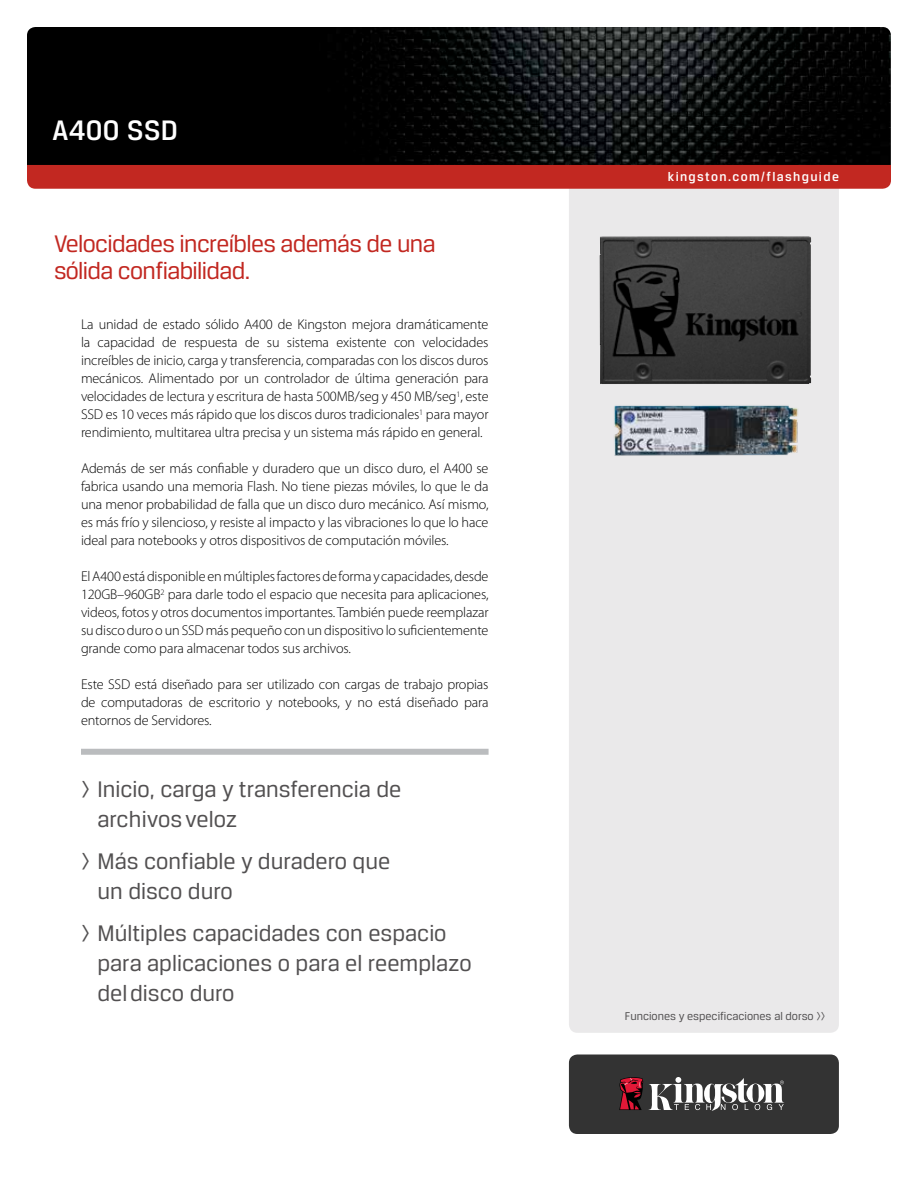
<style>
.page{position:relative;width:918px;height:1188px;background:#fff}
.page>*{position:absolute;margin:0;border:0;box-sizing:border-box;transform-origin:0 0}
.Product_Name_Header{font:500 30px "Breuer Text";letter-spacing:.01em;color:#fff}
.Copy_Headline_RBNo31{font:25.5px/27px "Breuer Text";letter-spacing:-.025em;color:#c22821}
.Bullet_Points_Block{font:24px/30px "Breuer Text";color:#525051}
.Body_Copy_Block{font:300 14.25px/18px "Myriad Pro";letter-spacing:-.01em;color:#000;text-align:justify}
.Side_Bar_Header2{font:500 13.5px "Breuer Text";letter-spacing:.1em;color:#fff}
.More_Text{font:12px "Breuer Text";color:#525051}
</style>
<div class="page">
<img style="left:27px;top:27px;width:864px;height:138px">
<div style="left:569px;top:189px;width:270px;height:844px;background:#eae9ea"></div>
<div style="left:27px;top:165px;width:864px;height:24px;background:#c22821"></div>
<div style="left:569px;top:1054px;width:270px;height:80px;background:#333;border-radius:9px"></div>
<svg style="left:649px;top:1077px;width:135px;height:34px"></svg>
<svg style="left:619px;top:1077px;width:24px;height:33px"></svg>
<img style="left:606px;top:395px;width:200px;height:72px">
<div style="left:81px;top:749px;width:408px;height:6px;background:#babcbe"></div>
<img style="left:600px;top:236px;width:211px;height:148px">
<p class="Product_Name_Header" style="left:52px;top:113px;width:127px">A400 SSD</p>
<p class="Copy_Headline_RBNo31" style="left:54px;top:230px;width:383px">Velocidades increíbles además de una sólida confiabilidad.</p>
<p class="Body_Copy_Block" style="left:81px;top:316px;width:409px">La unidad de estado sólido A400 de Kingston mejora dramáticamente la capacidad de respuesta de su sistema existente con velocidades increíbles de inicio, carga y transferencia, comparadas con los discos duros mecánicos. Alimentado por un controlador de última generación para velocidades de lectura y escritura de hasta 500MB/seg y 450 MB/seg<sup>1</sup>, este SSD es 10 veces más rápido que los discos duros tradicionales<sup>1</sup> para mayor rendimiento, multitarea ultra precisa y un sistema más rápido en general.</p>
<p class="Body_Copy_Block" style="left:81px;top:460px;width:409px">Además de ser más confiable y duradero que un disco duro, el A400 se fabrica usando una memoria Flash. No tiene piezas móviles, lo que le da una menor probabilidad de falla que un disco duro mecánico. Así mismo, es más frío y silencioso, y resiste al impacto y las vibraciones lo que lo hace ideal para notebooks y otros dispositivos de computación móviles.</p>
<p class="Body_Copy_Block" style="left:81px;top:568px;width:409px">El A400 está disponible en múltiples factores de forma y capacidades, desde 120GB–960GB<sup>2</sup> para darle todo el espacio que necesita para aplicaciones, videos, fotos y otros documentos importantes. También puede reemplazar su disco duro o un SSD más pequeño con un dispositivo lo suficientemente grande como para almacenar todos sus archivos.</p>
<p class="Body_Copy_Block" style="left:81px;top:676px;width:409px">Este SSD está diseñado para ser utilizado con cargas de trabajo propias de computadoras de escritorio y notebooks, y no está diseñado para entornos de Servidores.</p>
<p class="Bullet_Points_Block" style="left:98px;top:774px;width:305px;text-indent:-16px">&gt; Inicio, carga y transferencia de archivos veloz</p>
<p class="Bullet_Points_Block" style="left:98px;top:846px;width:294px;text-indent:-16px">&gt; Más confiable y duradero que un disco duro</p>
<p class="Bullet_Points_Block" style="left:98px;top:918px;width:376px;text-indent:-16px">&gt; Múltiples capacidades con espacio para aplicaciones o para el reemplazo del disco duro</p>
<p class="Side_Bar_Header2" style="left:668px;top:169px;width:173px">kingston.com/flashguide</p>
<p class="More_Text" style="left:625px;top:1010px;width:202px">Funciones y especificaciones al dorso &gt;&gt;</p>
</div>
